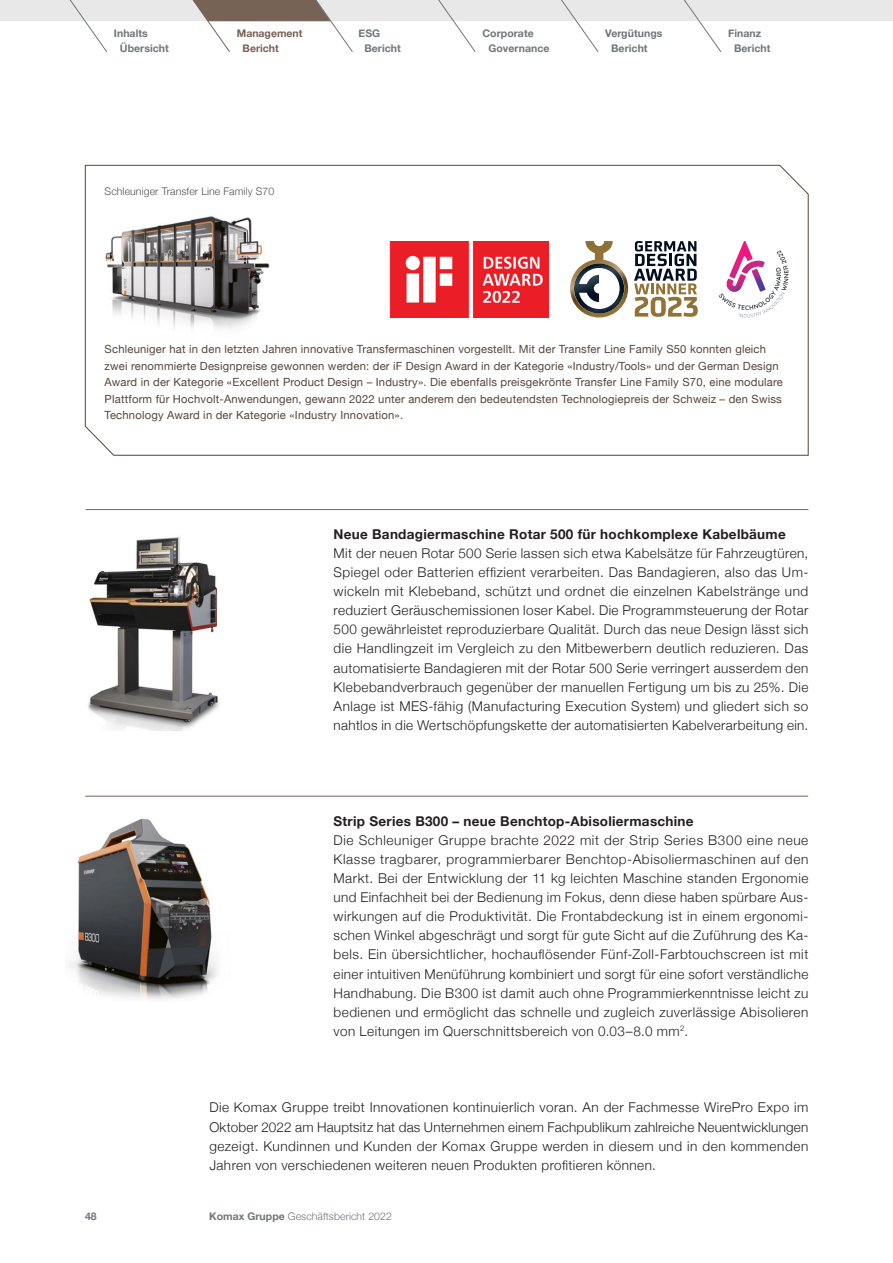
<style>
.page{position:relative;width:893px;height:1263px;background:#fff}
.page>*{position:absolute;margin:0;border:0;box-sizing:border-box;transform-origin:0 0}
.t1{font:300 13.5px/19.2px "Helvetica Neue";letter-spacing:.035em;color:#231f20;text-align:justify}
.t2{font:700 13.5px "Helvetica Neue";letter-spacing:.02em;color:#231f20}
.t3{font:11.25px/16.5px "Helvetica Neue";letter-spacing:.015em;color:#56453c}
.t4{font:700 10.5px/14.7px "Helvetica Neue";letter-spacing:.005em;color:#6f767a}
.t5{font:300 10.5px "Helvetica Neue";letter-spacing:.01em;color:#505152}
.t6{font:300 10.5px "Helvetica Neue";letter-spacing:.005em;color:#6f767a}
.t7{font:700 10.5px/14.7px "Helvetica Neue";color:#776256}
.s1{font-weight:700}
</style>
<div class="page">
<div style="left:0;top:0;width:893px;height:21px;background:#e9e8e8"></div>
<svg style="left:69px;top:0;width:38px;height:52px"></svg>
<svg style="left:438px;top:0;width:38px;height:52px"></svg>
<svg style="left:561px;top:0;width:38px;height:52px"></svg>
<svg style="left:684px;top:0;width:37px;height:52px"></svg>
<svg style="left:192px;top:0;width:161px;height:52px"></svg>
<svg style="left:85px;top:165px;width:724px;height:291px"></svg>
<svg style="left:570px;top:241px;width:58px;height:76px"></svg>
<svg style="left:634px;top:241px;width:64px;height:76px"></svg>
<svg style="left:719px;top:241px;width:69px;height:76px"></svg>
<img style="left:389px;top:241px;width:159px;height:76px">
<hr style="left:85px;top:509px;width:723px;height:1px;background:#776256">
<hr style="left:85px;top:796px;width:723px;height:1px;background:#776256">
<img style="left:88px;top:537px;width:132px;height:193px">
<img style="left:70px;top:818px;width:147px;height:182px">
<p class="t4" style="left:120px;top:26px;width:51px;text-indent:-6px">Inhalts<br>Übersicht</p>
<p class="t7" style="left:243px;top:26px;width:61px;text-indent:-6px">Management<br>Bericht</p>
<p class="t4" style="left:364px;top:26px;width:38px;text-indent:-6px">ESG<br>Bericht</p>
<p class="t4" style="left:488px;top:26px;width:63px;text-indent:-6px">Corporate<br>Governance</p>
<p class="t4" style="left:611px;top:26px;width:53px;text-indent:-6px">Vergütungs<br>Bericht</p>
<p class="t4" style="left:734px;top:26px;width:38px;text-indent:-6px">Finanz<br>Bericht</p>
<p class="t5" style="left:105px;top:185px;width:171px">Schleuniger Transfer Line Family S70</p>
<p class="t3" style="left:105px;top:341px;width:680px">Schleuniger hat in den letzten Jahren innovative Transfermaschinen vorgestellt. Mit der Transfer Line Family S50 konnten gleich zwei renommierte Designpreise gewonnen werden: der iF Design Award in der Kategorie «Industry/Tools» und der German Design Award in der Kategorie «Excellent Product Design – Industry». Die ebenfalls preisgekrönte Transfer Line Family S70, eine modulare Plattform für Hochvolt-Anwendungen, gewann 2022 unter anderem den bedeutendsten Technologiepreis der Schweiz – den Swiss Technology Award in der Kategorie «Industry Innovation».</p>
<p class="t2" style="left:334px;top:525px;width:454px">Neue Bandagiermaschine Rotar 500 für hochkomplexe Kabelbäume</p>
<p class="t1" style="left:334px;top:543px;width:476px">Mit der neuen Rotar 500 Serie lassen sich etwa Kabelsätze für Fahrzeugtüren, Spiegel oder Batterien effizient verarbeiten. Das Bandagieren, also das Um&shy;wickeln mit Klebeband, schützt und ordnet die einzelnen Kabelstränge und reduziert Geräuschemissionen loser Kabel. Die Programmsteuerung der Rotar 500 gewährleistet reproduzierbare Qualität. Durch das neue Design lässt sich die Handlingzeit im Vergleich zu den Mitbewerbern deutlich reduzieren. Das automatisierte Bandagieren mit der Rotar 500 Serie verringert ausserdem den Klebebandverbrauch gegenüber der manuellen Fertigung um bis zu 25%. Die Anlage ist MES-fähig (Manufacturing Execution System) und gliedert sich so nahtlos in die Wertschöpfungskette der automatisierten Kabelverarbeitung ein.</p>
<p class="t2" style="left:334px;top:812px;width:362px">Strip Series B300 – neue Benchtop-Abisoliermaschine</p>
<p class="t1" style="left:334px;top:830px;width:476px">Die Schleuniger Gruppe brachte 2022 mit der Strip Series B300 eine neue Klasse tragbarer, programmierbarer Benchtop-Abisoliermaschinen auf den Markt. Bei der Entwicklung der 11 kg leichten Maschine standen Ergonomie und Einfachheit bei der Bedienung im Fokus, denn diese haben spürbare Aus&shy;wirkungen auf die Produktivität. Die Frontabdeckung ist in einem ergonomi&shy;schen Winkel abgeschrägt und sorgt für gute Sicht auf die Zuführung des Ka&shy;bels. Ein übersichtlicher, hochauflösender Fünf-Zoll-Farbtouchscreen ist mit einer intuitiven Menüführung kombiniert und sorgt für eine sofort verständliche Handhabung. Die B300 ist damit auch ohne Programmierkenntnisse leicht zu bedienen und ermöglicht das schnelle und zugleich zuverlässige Abisolieren von Leitungen im Querschnittsbereich von 0.03–8.0 mm<sup>2</sup>.</p>
<p class="t1" style="left:209px;top:1098px;width:601px">Die Komax Gruppe treibt Innovationen kontinuierlich voran. An der Fachmesse WirePro Expo im Oktober 2022 am Hauptsitz hat das Unternehmen einem Fachpublikum zahlreiche Neuentwicklungen gezeigt. Kundinnen und Kunden der Komax Gruppe werden in diesem und in den kommenden Jahren von verschiedenen weiteren neuen Produkten profitieren können.</p>
<p class="t4" style="left:85px;top:1209px;width:13px">48</p>
<p class="t6" style="left:209px;top:1210px;width:184px"><span class="s1">Komax Gruppe</span> Geschäftsbericht 2022</p>
</div>
